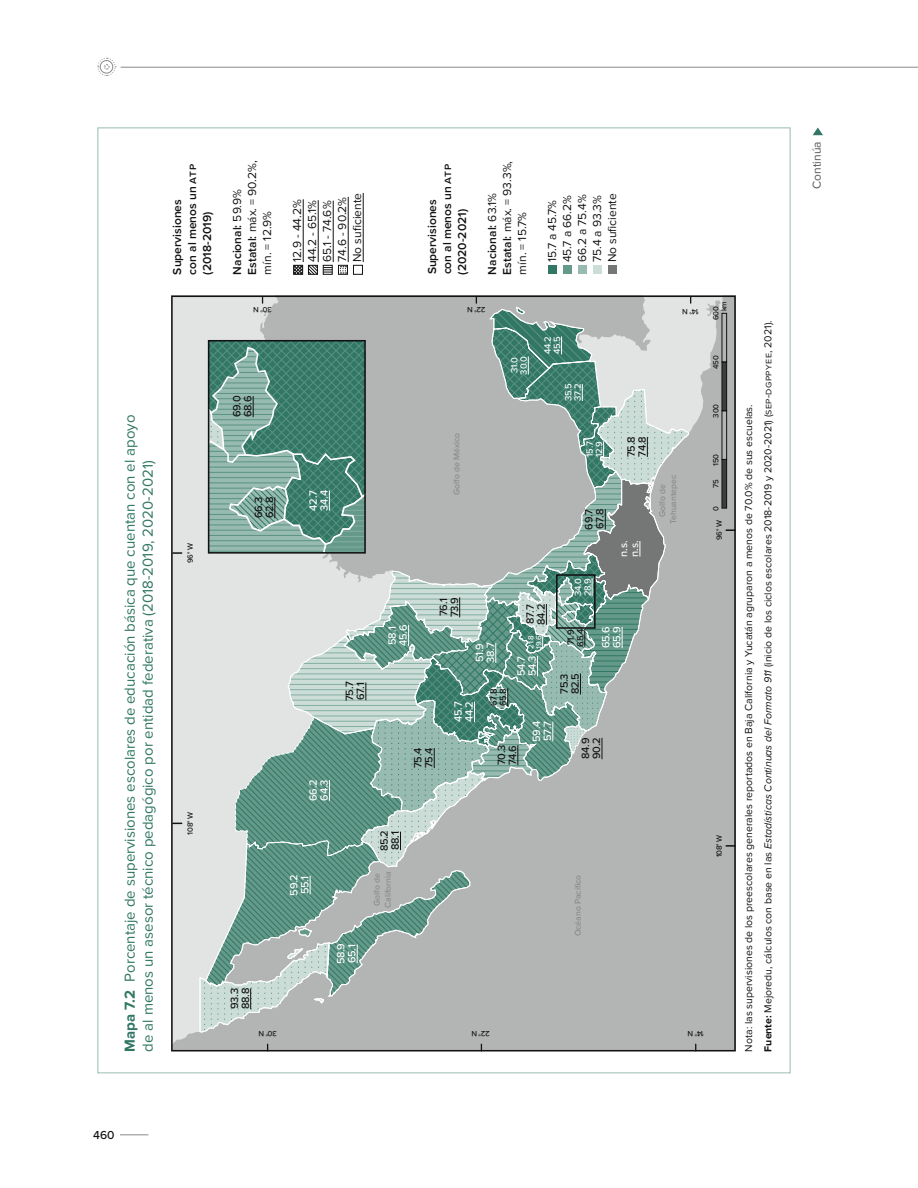
<style>
.page{position:relative;width:918px;height:1188px;background:#fff}
.page>*{position:absolute;margin:0;border:0;box-sizing:border-box;transform-origin:0 0}
.t1{font:15px/18px "Proxima Nova";color:#317764}
.t2{font:12px/15px "Proxima Nova";color:#121212}
.t3{font:600 12px/15px "Proxima Nova";color:#121212}
.t4{font:12px "Proxima Nova";color:#565858}
.t5{font:500 12px "Proxima Nova";color:#121212}
.t6{font:500 10.95px/10.9px "Proxima Nova";letter-spacing:-.025em;color:#121212}
.t7{font:500 10.95px/10.9px "Proxima Nova";letter-spacing:-.025em;color:#fff}
.t8{font:10.5px/19.5px "Proxima Nova";color:#121212}
.t9{font:500 9.45px/9.4px "Proxima Nova";letter-spacing:-.025em;color:#fff}
.t10{font:500 9.45px/9.4px "Proxima Nova";color:#121212}
.t11{font:500 8.7px/10.9px "Proxima Nova";color:#888a8a;text-align:center}
.t12{font:500 7.8px "Proxima Nova";letter-spacing:-.025em;color:#121212}
.t13{font:500 7.8px/7.8px "Proxima Nova";color:#fff}
.s1{font-weight:700}
.s2{font-size:9.3px}
.s3{font-weight:600}
.s4{font-style:italic}
.s5{font-size:8.25px}
</style>
<div class="page">
<hr style="left:121px;top:67px;width:797px;height:1px;background:#888a8a">
<svg style="left:97px;top:57px;width:19px;height:19px"></svg>
<hr style="left:115px;top:1134px;width:33px;height:1px;background:#888a8a">
<div style="left:87px;top:1118px;width:33px;height:33px;background:#fff"></div>
<svg style="left:171px;top:296px;width:565px;height:756px;background:#c5c7c7"></svg>
<svg style="left:200px;top:296px;width:535px;height:736px;background:#a3b4af"></svg>
<svg style="left:173px;top:552px;width:9px;height:2px"></svg>
<div style="left:722px;top:459px;width:5px;height:49px;background:#3d3f3f"></div>
<div style="left:722px;top:459px;width:5px;height:50px;border:1px solid #121212"></div>
<div style="left:722px;top:362px;width:5px;height:49px;background:#3d3f3f"></div>
<div style="left:722px;top:362px;width:5px;height:49px;border:1px solid #121212"></div>
<div style="left:722px;top:410px;width:5px;height:50px;border:1px solid #121212"></div>
<div style="left:722px;top:313px;width:5px;height:49px;border:1px solid #121212"></div>
<hr style="left:303px;top:199px;width:1px;height:63px;background:#121212">
<hr style="left:318px;top:200px;width:1px;height:62px;background:#121212">
<hr style="left:333px;top:201px;width:1px;height:61px;background:#121212">
<hr style="left:348px;top:197px;width:1px;height:65px;background:#121212">
<hr style="left:363px;top:193px;width:1px;height:69px;background:#121212">
<svg style="left:293px;top:265px;width:39px;height:10px"></svg>
<div style="left:338px;top:265px;width:10px;height:9px;border:1px solid #121212"></div>
<svg style="left:340px;top:266px;width:6px;height:8px"></svg>
<div style="left:353px;top:265px;width:10px;height:9px;border:1px solid #121212"></div>
<div style="left:548px;top:266px;width:9px;height:8px;background:#317764"></div>
<div style="left:563px;top:266px;width:9px;height:8px;background:#65998a"></div>
<div style="left:578px;top:266px;width:9px;height:8px;background:#98bbb1"></div>
<div style="left:593px;top:266px;width:9px;height:8px;background:#ccddd8"></div>
<div style="left:608px;top:266px;width:9px;height:8px;background:#757776"></div>
<svg style="left:813px;top:128px;width:10px;height:7px"></svg>
<h1 class="t1" style="left:120px;top:1052px;width:638px;rotate:-90deg"><span class="s1">Mapa 7.2</span> Porcentaje de supervisiones escolares de educación básica que cuentan con el apoyo de al menos un asesor técnico pedagógico por entidad federativa (2018-2019, 2020-2021)</h1>
<p class="t3" style="left:169px;top:275px;width:112px;rotate:-90deg">Supervisiones<br>con al menos un <span class="s2">ATP </span>(2018-2019)</p>
<p class="t2" style="left:229px;top:275px;width:116px;rotate:-90deg"><span class="s3">Nacional:</span> 59.9%<br><span class="s3">Estatal:</span> máx. = 90.2%, mín. = 12.9%</p>
<p class="t2" style="left:289px;top:262px;width:71px;rotate:-90deg">12.9 - 44.2%<br>44.2 - 65.1%<br>65.1 - 74.6%<br>74.6 - 90.2%<br>No suficiente</p>
<p class="t3" style="left:424px;top:275px;width:112px;rotate:-90deg">Supervisiones<br>con al menos un <span class="s2">ATP </span>(2020-2021)</p>
<p class="t2" style="left:484px;top:275px;width:115px;rotate:-90deg"><span class="s3">Nacional:</span> 63.1%<br><span class="s3">Estatal:</span> máx. = 93.3%, mín. = 15.7%</p>
<p class="t2" style="left:544px;top:262px;width:71px;rotate:-90deg">15.7 a 45.7%<br>45.7 a 66.2%<br>66.2 a 75.4%<br>75.4 a 93.3%<br>No suficiente</p>
<p class="t12" style="left:184px;top:563px;width:21px;rotate:-90deg">96° W</p>
<p class="t12" style="left:184px;top:835px;width:24px;rotate:-90deg">108° W</p>
<p class="t12" style="left:272px;top:316px;width:20px;rotate:-180deg">30 N°</p>
<p class="t12" style="left:486px;top:316px;width:20px;rotate:-180deg">22 N°</p>
<p class="t12" style="left:699px;top:318px;width:18px;rotate:-180deg">14 N°</p>
<p class="t6" style="left:231px;top:417px;width:23px;rotate:-90deg">69.0<br>68.6</p>
<p class="t6" style="left:253px;top:518px;width:23px;rotate:-90deg">66.3<br>62.8</p>
<p class="t7" style="left:307px;top:511px;width:22px;rotate:-90deg">42.7<br>34.4</p>
<p class="t6" style="left:344px;top:701px;width:21px;rotate:-90deg">75.7<br>67.1</p>
<p class="t7" style="left:307px;top:801px;width:23px;rotate:-90deg">66.2<br>64.3</p>
<p class="t11" style="left:451px;top:495px;width:63px;rotate:-90deg">Golfo de México</p>
<p class="t9" style="left:509px;top:375px;width:20px;rotate:-90deg">31.0<br>30.0</p>
<p class="t9" style="left:542px;top:354px;width:20px;rotate:-90deg">44.2<br>45.5</p>
<p class="t9" style="left:563px;top:401px;width:20px;rotate:-90deg">35.5<br>37.2</p>
<p class="t9" style="left:585px;top:457px;width:18px;rotate:-90deg">15.7<br>12.9</p>
<p class="t6" style="left:625px;top:457px;width:22px;rotate:-90deg">75.8<br>74.8</p>
<p class="t6" style="left:583px;top:530px;width:22px;rotate:-90deg">69.7<br>67.8</p>
<p class="t7" style="left:618px;top:557px;width:17px;rotate:-90deg">n.s. n.s.</p>
<p class="t7" style="left:386px;top:646px;width:23px;rotate:-90deg">58.1<br>45.6</p>
<p class="t6" style="left:438px;top:617px;width:22px;rotate:-90deg">76.1<br>73.9</p>
<p class="t7" style="left:474px;top:663px;width:22px;rotate:-90deg">51.9<br>38.7</p>
<p class="t7" style="left:452px;top:722px;width:22px;rotate:-90deg">45.7<br>44.2</p>
<p class="t10" style="left:489px;top:706px;width:20px;rotate:-90deg">67.8<br>65.8</p>
<p class="t6" style="left:524px;top:625px;width:23px;rotate:-90deg">87.7<br>84.2</p>
<p class="t13" style="left:527px;top:649px;width:15px;rotate:-90deg">21.8<br>19.6</p>
<p class="t7" style="left:515px;top:676px;width:22px;rotate:-90deg">54.7<br>54.3</p>
<p class="t7" style="left:531px;top:742px;width:23px;rotate:-90deg">59.4<br>57.7</p>
<p class="t6" style="left:412px;top:768px;width:22px;rotate:-90deg">75.4<br>75.4</p>
<p class="t6" style="left:496px;top:765px;width:22px;rotate:-90deg">70.3<br>74.6</p>
<p class="t9" style="left:573px;top:596px;width:20px;rotate:-90deg">34.0<br>28.9</p>
<p class="t10" style="left:566px;top:647px;width:20px;rotate:-90deg">71.9<br>65.4</p>
<p class="t6" style="left:558px;top:694px;width:23px;rotate:-90deg">75.3<br>82.5</p>
<p class="t7" style="left:600px;top:648px;width:23px;rotate:-90deg">65.6<br>65.9</p>
<p class="t6" style="left:580px;top:759px;width:23px;rotate:-90deg">84.9<br>90.2</p>
<p class="t11" style="left:657px;top:524px;width:51px;rotate:-90deg">Golfo de<br>Tehuantepec</p>
<p class="t12" style="left:718px;top:311px;width:12px;rotate:-90deg">km</p>
<p class="t12" style="left:710px;top:320px;width:15px;rotate:-90deg">600</p>
<p class="t12" style="left:710px;top:369px;width:15px;rotate:-90deg">450</p>
<p class="t12" style="left:710px;top:418px;width:15px;rotate:-90deg">300</p>
<p class="t12" style="left:710px;top:466px;width:13px;rotate:-90deg">150</p>
<p class="t12" style="left:710px;top:488px;width:10px;rotate:-90deg">75</p>
<p class="t12" style="left:710px;top:511px;width:6px;rotate:-90deg">0</p>
<p class="t12" style="left:713px;top:540px;width:21px;rotate:-90deg">96° W</p>
<p class="t7" style="left:288px;top:896px;width:23px;rotate:-90deg">59.2<br>55.1</p>
<p class="t7" style="left:335px;top:964px;width:23px;rotate:-90deg">58.9<br>65.1</p>
<p class="t6" style="left:378px;top:851px;width:23px;rotate:-90deg">85.2<br>88.1</p>
<p class="t11" style="left:371px;top:908px;width:38px;text-align:left;rotate:-90deg">Golfo de<br>California</p>
<p class="t11" style="left:572px;top:936px;width:63px;rotate:-90deg">Océano Pacífico</p>
<p class="t6" style="left:229px;top:1009px;width:23px;rotate:-90deg">93.3<br>88.8</p>
<p class="t12" style="left:277px;top:1040px;width:20px;rotate:-180deg">30 N°</p>
<p class="t12" style="left:490px;top:1040px;width:20px;rotate:-180deg">22 N°</p>
<p class="t12" style="left:704px;top:1040px;width:18px;rotate:-180deg">14 N°</p>
<p class="t12" style="left:713px;top:857px;width:24px;rotate:-90deg">108° W</p>
<p class="t8" style="left:738px;top:1052px;width:733px;rotate:-90deg">Nota: las supervisiones de los preescolares generales reportados en Baja California y Yucatán agruparon a menos de 70.0% de sus escuelas.<br><span class="s1">Fuente:</span> Mejoredu, cálculos con base en las <span class="s4">Estadísticas Continuas del Formato 911</span> (inicio de los ciclos escolares 2018-2019 y 2020-2021) (<span class="s5">SEP</span>-<span class="s5">DGPPYEE</span>, 2021).</p>
<p class="t5" style="left:93px;top:1126px;width:23px">460</p>
<p class="t4" style="left:808px;top:189px;width:49px;rotate:-90deg">Continúa</p>
</div>
